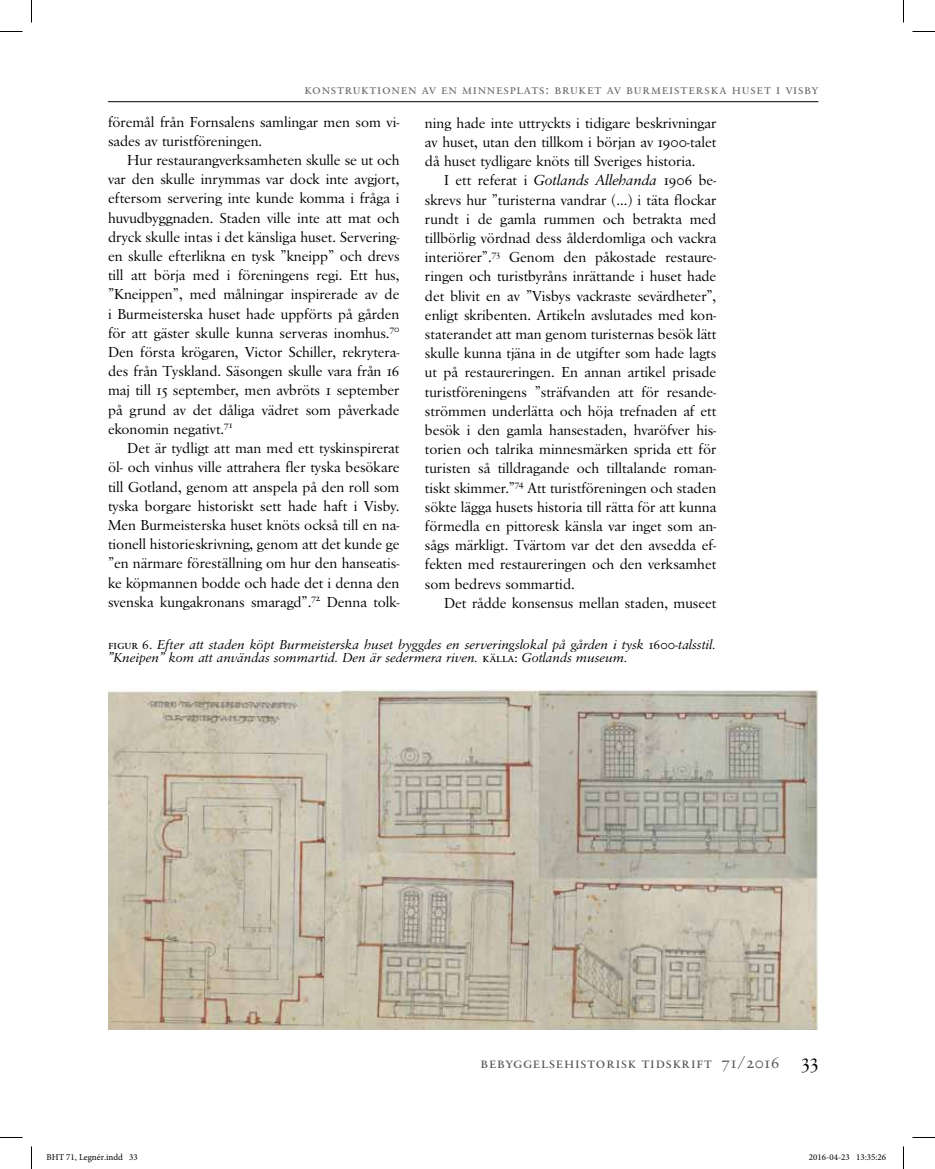
<style>
.page{position:relative;width:935px;height:1169px;background:#fff}
.page>*{position:absolute;margin:0;border:0;box-sizing:border-box;transform-origin:0 0}
.t1{font:16.5px "Savoy Sm Caps";letter-spacing:.05em;color:#565655}
.t2{font:15px/19.2px "Savoy";color:#000;text-align:justify}
.t3{font:15px "Savoy Sm Caps";letter-spacing:.05em;color:#6e6e6e}
.t4{font:italic 13.5px/13.5px "Savoy";letter-spacing:.005em;color:#000}
.t5{font:9px "Minion Pro";color:#000}
.s1{font-family:"Savoy Sm Caps"}
.s2{font-style:italic}
.s3{font-family:"Savoy Sm Caps";font-style:normal}
.s4{font-size:21px;color:#000}
</style>
<div class="page">
<hr style="left:108px;top:101px;width:710px;height:1px;background:#000">
<img style="left:108px;top:689px;width:710px;height:340px">
<svg style="left:0;top:31px;width:22px;height:1px"></svg>
<svg style="left:912px;top:31px;width:23px;height:1px"></svg>
<svg style="left:0;top:1137px;width:22px;height:1px"></svg>
<svg style="left:912px;top:1137px;width:23px;height:1px"></svg>
<svg style="left:31px;top:0;width:1px;height:23px"></svg>
<svg style="left:31px;top:1146px;width:1px;height:23px"></svg>
<svg style="left:903px;top:0;width:1px;height:23px"></svg>
<svg style="left:903px;top:1146px;width:1px;height:23px"></svg>
<p class="t3" style="left:304px;top:80px;width:515px">konstruktionen av en minnesplats: bruket av burmeisterska huset i visby</p>
<p class="t2" style="left:108px;top:112px;width:293px">föremål från Fornsalens samlingar men som vi&shy;sades av turistföreningen.</p>
<p class="t2" style="left:108px;top:151px;width:293px;text-indent:19px">Hur restaurangverksamheten skulle se ut och var den skulle inrymmas var dock inte avgjort, eftersom servering inte kunde komma i fråga i huvudbyggnaden. Staden ville inte att mat och dryck skulle intas i det känsliga huset. Servering&shy;en skulle efterlikna en tysk ”kneipp” och drevs till att börja med i föreningens regi. Ett hus, ”Kneippen”, med målningar inspirerade av de i Burmeisterska huset hade uppförts på gården för att gäster skulle kunna serveras inomhus.<sup>70<br></sup>Den första krögaren, Victor Schiller, rekrytera&shy;des från Tyskland. Säsongen skulle vara från <span class="s1">16 </span>maj till <span class="s1">15</span> september, men avbröts <span class="s1">1</span> september på grund av det dåliga vädret som påverkade ekonomin negativt.<sup>71</sup></p>
<p class="t2" style="left:108px;top:439px;width:293px;text-indent:19px">Det är tydligt att man med ett tyskinspirerat öl- och vinhus ville attrahera fler tyska besökare till Gotland, genom att anspela på den roll som tyska borgare historiskt sett hade haft i Visby.<br>Men Burmeisterska huset knöts också till en na&shy;tionell historieskrivning, genom att det kunde ge ”en närmare föreställning om hur den hanseatis&shy;ke köpmannen bodde och hade det i denna den svenska kungakronans smaragd”.<sup>72</sup> Denna tolk-</p>
<p class="t2" style="left:425px;top:113px;width:293px">ning hade inte uttryckts i tidigare beskrivningar av huset, utan den tillkom i början av <span class="s1">1900</span>-talet då huset tydligare knöts till Sveriges historia.</p>
<p class="t2" style="left:425px;top:171px;width:293px;text-indent:19px">I ett referat i <span class="s2">Gotlands Allehanda</span> <span class="s1">1906</span> be&shy;skrevs hur ”turisterna vandrar (...) i täta flockar rundt i de gamla rummen och betrakta med tillbörlig vördnad dess ålderdomliga och vackra interiörer”.<sup>73</sup> Genom den påkostade restaure&shy;ringen och turistbyråns inrättande i huset hade det blivit en av ”Visbys vackraste sevärdheter”, enligt skribenten. Artikeln avslutades med kon&shy;staterandet att man genom turisternas besök lätt skulle kunna tjäna in de utgifter som hade lagts ut på restaureringen. En annan artikel prisade turistföreningens ”sträfvanden att för resande&shy;strömmen underlätta och höja trefnaden af ett besök i den gamla hansestaden, hvaröfver his&shy;torien och talrika minnesmärken sprida ett för turisten så tilldragande och tilltalande roman&shy;tiskt skimmer.”<sup>74</sup> Att turistföreningen och staden sökte lägga husets historia till rätta för att kunna förmedla en pittoresk känsla var inget som an&shy;sågs märkligt. Tvärtom var det den avsedda ef&shy;fekten med restaureringen och den verksamhet som bedrevs sommartid.</p>
<p class="t2" style="left:444px;top:593px;width:274px">Det rådde konsensus mellan staden, museet</p>
<p class="t4" style="left:108px;top:638px;width:610px"><span class="s3">figur 6.</span> Efter att staden köpt Burmeisterska huset byggdes en serveringslokal på gården i tysk <span class="s3">1600</span>-talsstil. ”Kneipen” kom att användas sommartid. Den är sedermera riven. <span class="s3">källa:</span> Gotlands museum.</p>
<p class="t1" style="left:480px;top:1052px;width:339px">bebyggelsehistorisk tidskrift 71/2016 <span class="s4">33</span></p>
<p class="t5" style="left:46px;top:1151px;width:93px">BHT 71, Legnér.indd 33</p>
<p class="t5" style="left:809px;top:1151px;width:79px">2016-04-23 13:35:26</p>
</div>
